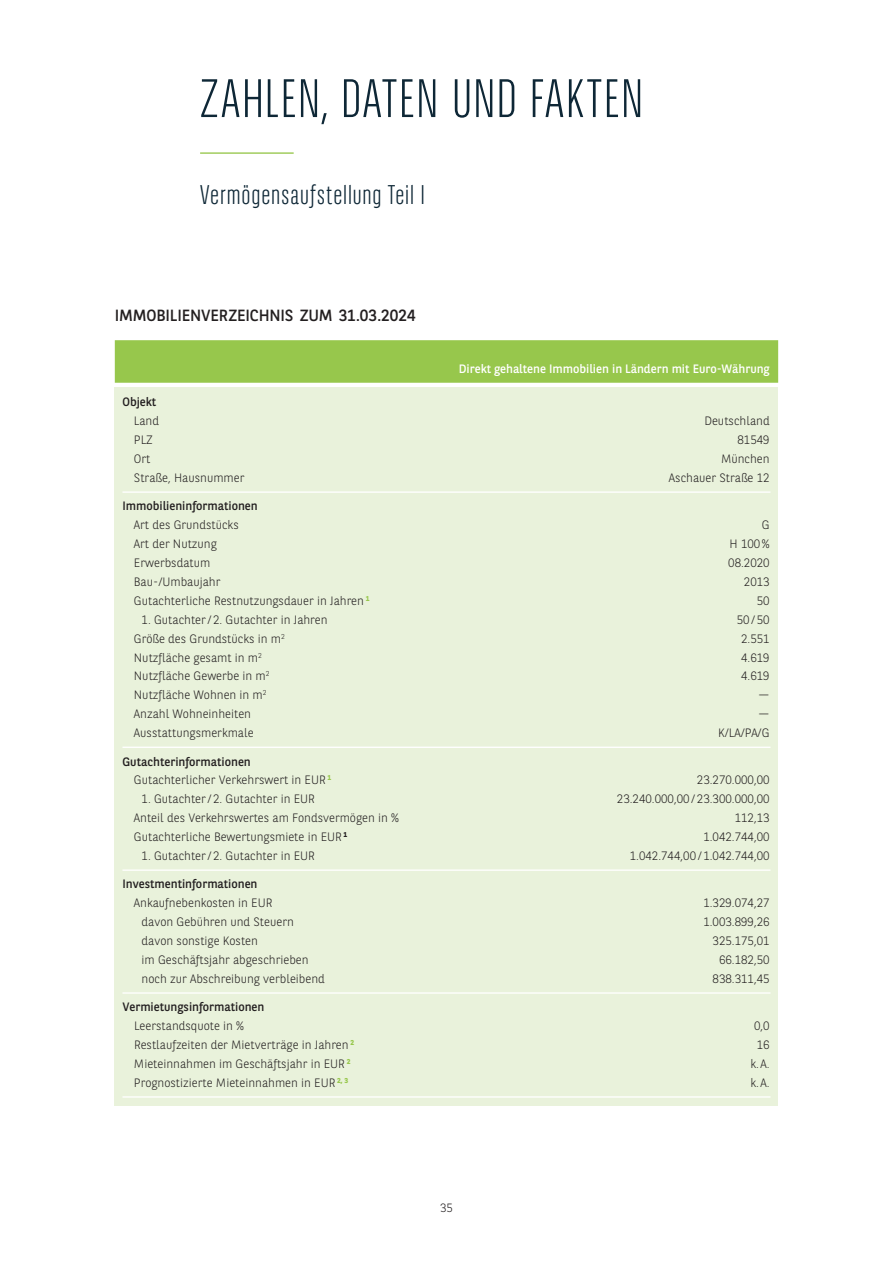
<style>
.page{position:relative;width:893px;height:1263px;background:#fff}
.page>*{position:absolute;margin:0;border:0;box-sizing:border-box;transform-origin:0 0}
.t1{font:300 54px "BNPP Sans Condensed";letter-spacing:.025em;color:#0e2736}
.t2{font:300 27px "BNPP Sans Condensed";letter-spacing:.035em;color:#0e2736}
.t3{font:16.2px "BNPP Sans";letter-spacing:-.01em;color:#231f20}
.t4{font:300 12.15px/18.9px "BNPP Sans";color:#231f20}
.t5{font:12.15px "BNPP Sans";color:#231f20}
.t6{font:12.15px "BNPP Sans";color:#fff}
.t7{font:300 12px "BNPP Sans";color:#231f20}
.s1{font-weight:400}
</style>
<div class="page">
<hr style="left:200px;top:152px;width:94px;height:2px;background:#97c74c">
<div style="left:115px;top:340px;width:663px;height:43px;background:#97c74c"></div>
<div style="left:115px;top:387px;width:663px;height:719px;background:#e9f2db"></div>
<hr style="left:122px;top:491px;width:648px;height:2px;background:#fff">
<hr style="left:122px;top:747px;width:648px;height:1px;background:#fff">
<hr style="left:122px;top:869px;width:648px;height:2px;background:#fff">
<hr style="left:122px;top:992px;width:648px;height:2px;background:#fff">
<hr style="left:122px;top:1096px;width:648px;height:2px;background:#fff">
<h1 class="t1" style="left:200px;top:65px;width:445px">ZAHLEN, DATEN UND FAKTEN</h1>
<h2 class="t2" style="left:200px;top:178px;width:226px">Vermögensaufstellung Teil I</h2>
<h3 class="t3" style="left:115px;top:305px;width:302px">IMMOBILIENVERZEICHNIS ZUM 31.03.2024</h3>
<p class="t6" style="left:459px;top:361px;width:312px">Direkt gehaltene Immobilien in Ländern mit Euro-Währung</p>
<p class="t5" style="left:122px;top:394px;width:35px">Objekt</p>
<p class="t4" style="left:134px;top:411px;width:27px">Land</p>
<p class="t4" style="left:704px;top:411px;width:67px">Deutschland</p>
<p class="t4" style="left:134px;top:430px;width:20px">PLZ</p>
<p class="t4" style="left:737px;top:430px;width:34px">81549</p>
<p class="t4" style="left:134px;top:449px;width:18px">Ort</p>
<p class="t4" style="left:721px;top:449px;width:50px">München</p>
<p class="t4" style="left:134px;top:468px;width:112px">Straße, Hausnummer</p>
<p class="t4" style="left:669px;top:468px;width:102px">Aschauer Straße 12</p>
<p class="t5" style="left:122px;top:498px;width:137px">Immobilieninformationen</p>
<p class="t4" style="left:134px;top:515px;width:106px">Art des Grundstücks</p>
<p class="t4" style="left:762px;top:515px;width:9px">G</p>
<p class="t4" style="left:134px;top:534px;width:84px">Art der Nutzung</p>
<p class="t4" style="left:730px;top:534px;width:42px">H 100%</p>
<p class="t4" style="left:134px;top:553px;width:78px">Erwerbsdatum</p>
<p class="t4" style="left:728px;top:553px;width:43px">08.2020</p>
<p class="t4" style="left:134px;top:572px;width:88px">Bau-/Umbaujahr</p>
<p class="t4" style="left:744px;top:572px;width:27px">2013</p>
<p class="t4" style="left:134px;top:591px;width:237px">Gutachterliche Restnutzungsdauer in Jahren <sup>1</sup></p>
<p class="t4" style="left:757px;top:591px;width:14px">50</p>
<p class="t4" style="left:142px;top:609px;width:188px">1. Gutachter/2. Gutachter in Jahren</p>
<p class="t4" style="left:737px;top:609px;width:34px">50/50</p>
<p class="t4" style="left:134px;top:628px;width:152px">Größe des Grundstücks in m<sup>2</sup></p>
<p class="t4" style="left:741px;top:628px;width:30px">2.551</p>
<p class="t4" style="left:134px;top:647px;width:130px">Nutzfläche gesamt in m<sup>2</sup></p>
<p class="t4" style="left:741px;top:647px;width:30px">4.619</p>
<p class="t4" style="left:134px;top:666px;width:137px">Nutzfläche Gewerbe in m<sup>2</sup></p>
<p class="t4" style="left:741px;top:666px;width:30px">4.619</p>
<p class="t4" style="left:134px;top:685px;width:134px">Nutzfläche Wohnen in m<sup>2</sup></p>
<p class="t4" style="left:758px;top:685px;width:13px">—</p>
<p class="t4" style="left:134px;top:704px;width:119px">Anzahl Wohneinheiten</p>
<p class="t4" style="left:758px;top:704px;width:13px">—</p>
<p class="t4" style="left:134px;top:723px;width:121px">Ausstattungsmerkmale</p>
<p class="t4" style="left:718px;top:723px;width:53px">K/LA/PA/G</p>
<p class="t4" style="left:134px;top:751px;width:199px;text-indent:-11px"><span class="s1">Gutachterinformationen<br></span>Gutachterlicher Verkehrswert in EUR <sup>1</sup></p>
<p class="t4" style="left:697px;top:770px;width:74px">23.270.000,00</p>
<p class="t4" style="left:142px;top:789px;width:175px">1. Gutachter/2. Gutachter in EUR</p>
<p class="t4" style="left:617px;top:789px;width:154px">23.240.000,00/23.300.000,00</p>
<p class="t4" style="left:134px;top:808px;width:266px">Anteil des Verkehrswertes am Fondsvermögen in %</p>
<p class="t4" style="left:735px;top:808px;width:36px">112,13</p>
<p class="t4" style="left:134px;top:827px;width:215px">Gutachterliche Bewertungsmiete in EUR <sup>1</sup></p>
<p class="t4" style="left:703px;top:827px;width:68px">1.042.744,00</p>
<p class="t4" style="left:142px;top:846px;width:175px">1. Gutachter/2. Gutachter in EUR</p>
<p class="t4" style="left:630px;top:846px;width:141px">1.042.744,00/1.042.744,00</p>
<p class="t5" style="left:122px;top:876px;width:137px">Investmentinformationen</p>
<p class="t4" style="left:134px;top:893px;width:140px">Ankaufnebenkosten in EUR</p>
<p class="t4" style="left:703px;top:893px;width:68px">1.329.074,27</p>
<p class="t4" style="left:142px;top:912px;width:154px">davon Gebühren und Steuern</p>
<p class="t4" style="left:703px;top:912px;width:68px">1.003.899,26</p>
<p class="t4" style="left:142px;top:931px;width:118px">davon sonstige Kosten</p>
<p class="t4" style="left:713px;top:931px;width:59px">325.175,01</p>
<p class="t4" style="left:142px;top:950px;width:168px">im Geschäftsjahr abgeschrieben</p>
<p class="t4" style="left:719px;top:950px;width:52px">66.182,50</p>
<p class="t4" style="left:142px;top:969px;width:185px">noch zur Abschreibung verbleibend</p>
<p class="t4" style="left:713px;top:969px;width:59px">838.311,45</p>
<p class="t5" style="left:123px;top:999px;width:143px">Vermietungsinformationen</p>
<p class="t4" style="left:134px;top:1016px;width:112px">Leerstandsquote in %</p>
<p class="t4" style="left:754px;top:1016px;width:17px">0,0</p>
<p class="t4" style="left:134px;top:1035px;width:222px">Restlaufzeiten der Mietverträge in Jahren <sup>2</sup></p>
<p class="t4" style="left:757px;top:1035px;width:14px">16</p>
<p class="t4" style="left:134px;top:1054px;width:218px">Mieteinnahmen im Geschäftsjahr in EUR <sup>2</sup></p>
<p class="t4" style="left:751px;top:1054px;width:21px">k.A.</p>
<p class="t4" style="left:134px;top:1072px;width:216px">Prognostizierte Mieteinnahmen in EUR <sup>2,</sup> <sup>3</sup></p>
<p class="t4" style="left:751px;top:1072px;width:21px">k.A.</p>
<p class="t7" style="left:440px;top:1199px;width:14px">35</p>
</div>
